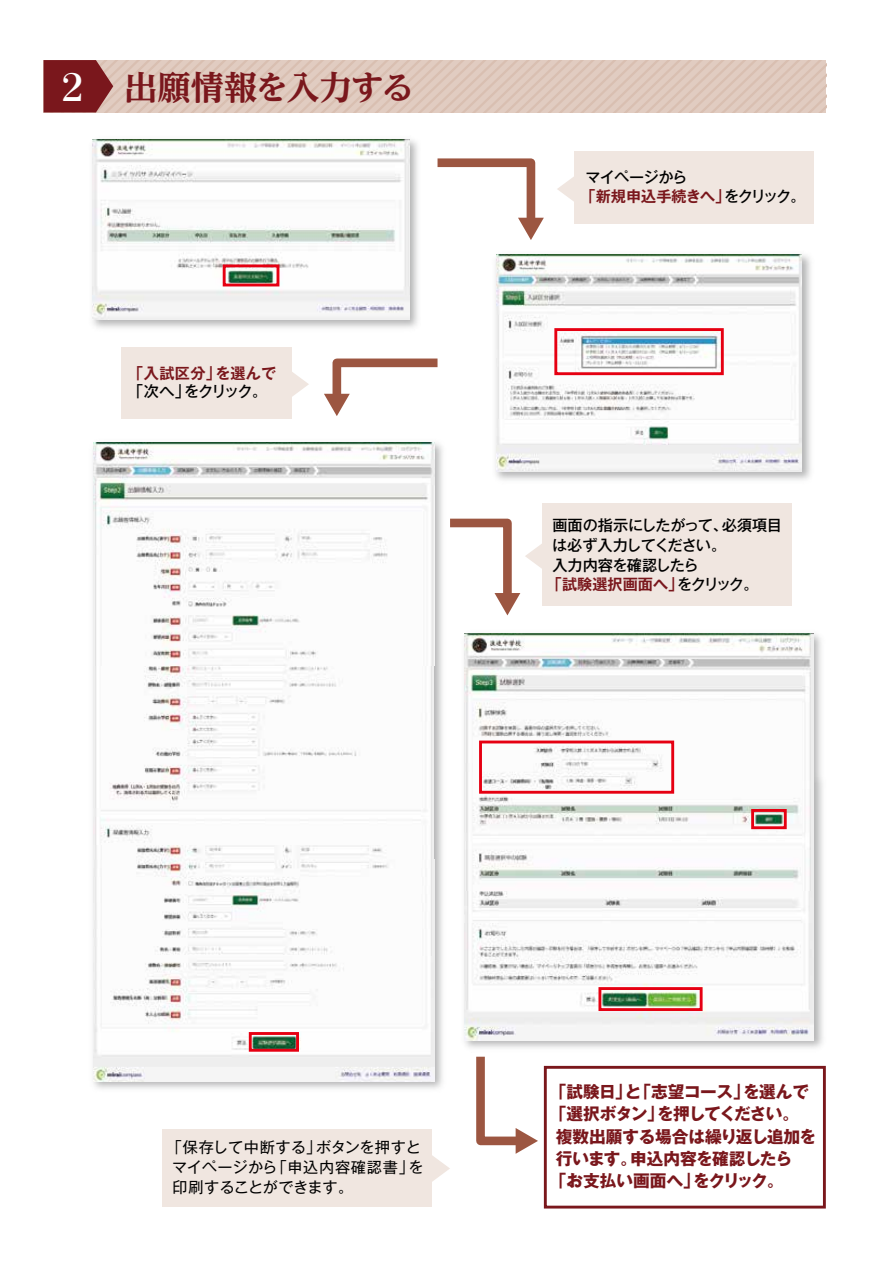
<style>
.page{position:relative;width:893px;height:1263px;background:#fff}
.page>*{position:absolute;margin:0;border:0;box-sizing:border-box;transform-origin:0 0}
.t1{font:700 expanded 33.3px "Reim Ytwz Pro";letter-spacing:-.03em;color:#7a171c}
.t2{font:700 16.65px "Gothic MB101 Pro";letter-spacing:-.03em;color:#7a171c}
.t3{font:700 16.65px "Gothic MB101 Pro";color:#7a171c}
.t4{font:700 16.65px "Gothic MB101 Pro";letter-spacing:-.055em;color:#7a171c}
.t5{font:15.15px/19.6px "Gothic MB101 Pro";letter-spacing:.015em;color:#000}
.t6{font:500 15.15px/19.6px "Gothic MB101 Pro";letter-spacing:-.025em;color:#000}
.t7{font:700 15.15px "Gothic MB101 Pro De";color:#7a171c}
.t8{font:500 15.15px "Gothic MB101 Pro";letter-spacing:-.045em;color:#000}
.t9{font:700 15.15px "Gothic MB101 Pro De";letter-spacing:.025em;color:#7a171c}
.s1{font-family:"MOG Century";font-stretch:normal;font-size:37.95px;color:#fff}
.s2{font-family:"Gothic MB101 Pro";font-weight:500;color:#000}
</style>
<div class="page">
<img style="left:92px;top:139px;width:326px;height:189px">
<img style="left:93px;top:139px;width:316px;height:180px">
<img style="left:495px;top:255px;width:316px;height:225px">
<img style="left:496px;top:254px;width:306px;height:217px">
<img style="left:464px;top:633px;width:359px;height:415px">
<img style="left:464px;top:777px;width:350px;height:263px">
<img style="left:465px;top:634px;width:348px;height:256px">
<img style="left:93px;top:442px;width:350px;height:647px">
<img style="left:93px;top:956px;width:341px;height:125px">
<img style="left:93px;top:844px;width:341px;height:112px">
<img style="left:93px;top:665px;width:341px;height:179px">
<img style="left:93px;top:443px;width:341px;height:222px">
<div style="left:542px;top:503px;width:250px;height:103px;background:#f0e6e0"></div>
<div style="left:122px;top:347px;width:170px;height:71px;background:#f0e6e0"></div>
<svg style="left:292px;top:372px;width:17px;height:25px"></svg>
<svg style="left:437px;top:158px;width:107px;height:82px"></svg>
<div style="left:574px;top:151px;width:240px;height:72px;background:#f0e6e0"></div>
<svg style="left:557px;top:177px;width:17px;height:25px"></svg>
<svg style="left:324px;top:358px;width:114px;height:58px"></svg>
<svg style="left:441px;top:514px;width:101px;height:101px"></svg>
<div style="left:223px;top:264px;width:56px;height:22px;border:3px solid #e60012"></div>
<div style="left:554px;top:328px;width:170px;height:47px;border:3px solid #e60012"></div>
<div style="left:544px;top:1066px;width:282px;height:142px;border:3px solid #7a171c"></div>
<svg style="left:476px;top:1056px;width:62px;height:98px"></svg>
<div style="left:162px;top:1128px;width:270px;height:78px;background:#f0e6e0"></div>
<svg style="left:432px;top:1155px;width:18px;height:27px"></svg>
<div style="left:249px;top:1032px;width:50px;height:20px;border:3px solid #e60012"></div>
<div style="left:598px;top:987px;width:105px;height:24px;border:3px solid #e60012"></div>
<div style="left:479px;top:740px;width:195px;height:54px;border:3px solid #e60012"></div>
<div style="left:751px;top:809px;width:36px;height:20px;border:3px solid #e60012"></div>
<svg style="left:44px;top:60px;width:782px;height:52px;background:#d6baaf"></svg>
<h1 class="t1" style="left:61px;top:60px;width:355px"><span class="s1">2</span> 出願情報を入力する</h1>
<p class="t9" style="left:128px;top:361px;width:150px">「入試区分」を選んで</p>
<p class="t8" style="left:128px;top:379px;width:141px">「次へ」をクリック。</p>
<p class="t8" style="left:586px;top:165px;width:103px">マイページから</p>
<p class="t7" style="left:580px;top:183px;width:227px">「新規申込手続きへ」<span class="s2">をクリック。</span></p>
<p class="t6" style="left:552px;top:514px;width:231px">画面の指示にしたがって、必須項目は必ず入力してください。<br>入力内容を確認したら</p>
<p class="t7" style="left:547px;top:572px;width:213px">「試験選択画面へ」<span class="s2">をクリック。</span></p>
<p class="t5" style="left:172px;top:1135px;width:253px;text-indent:-5px">「保存して中断する」ボタンを押すとマイページから「申込内容確認書」を印刷することができます。</p>
<p class="t2" style="left:550px;top:1078px;width:261px">「試験日」と「志望コース」を選んで</p>
<p class="t4" style="left:550px;top:1100px;width:251px">「選択ボタン」を押してください。</p>
<p class="t3" style="left:556px;top:1122px;width:262px">複数出願する場合は繰り返し追加を</p>
<p class="t2" style="left:556px;top:1145px;width:238px">行います。申込内容を確認したら</p>
<p class="t3" style="left:550px;top:1167px;width:235px">「お支払い画面へ」をクリック。</p>
</div>
